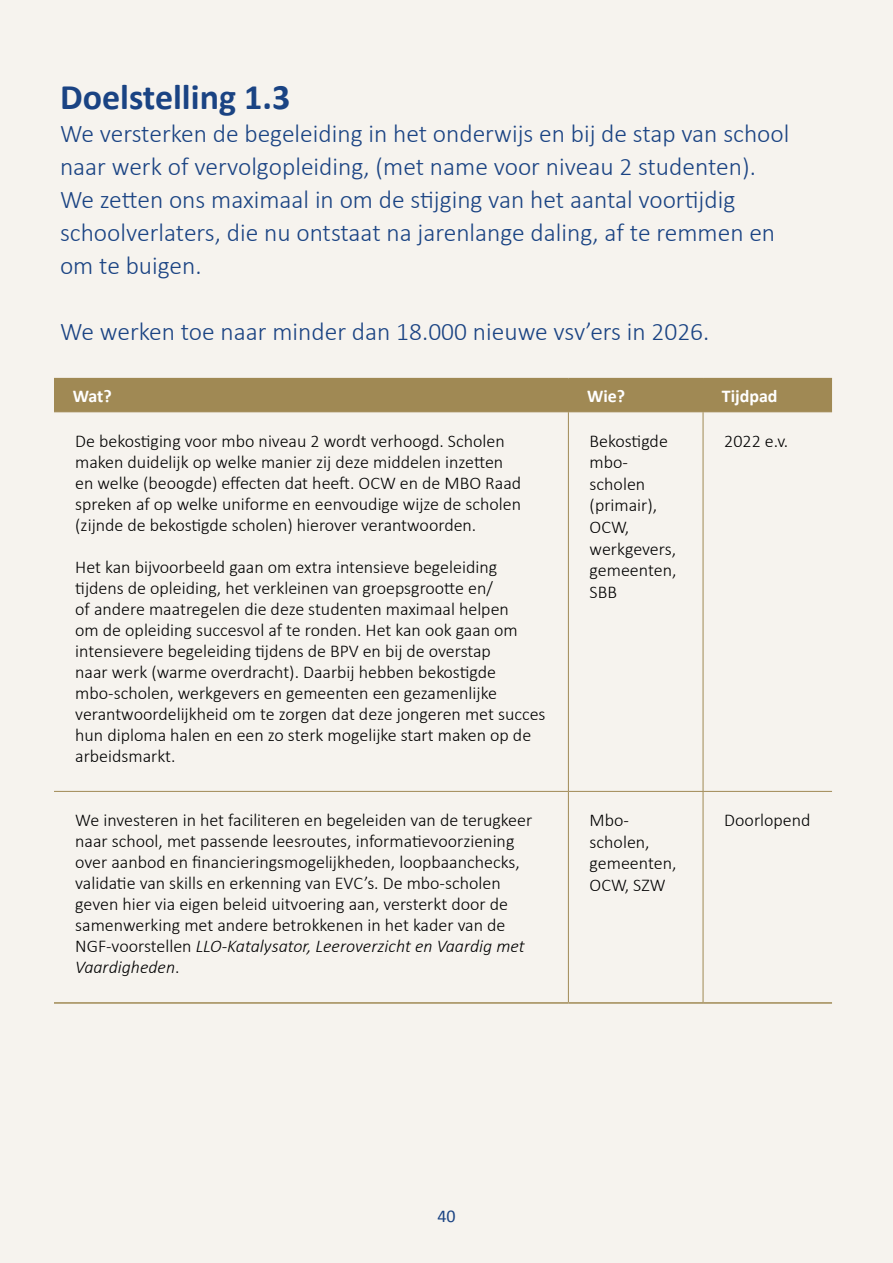
<style>
.page{position:relative;width:893px;height:1263px;background:#f6f3ee}
.page>*{position:absolute;margin:0;border:0;box-sizing:border-box;transform-origin:0 0}
.t1{font:700 36px "Calibri";color:#1a4383}
.t2{font:300 25.5px/33px "Calibri";color:#1a4383}
.t3{font:300 18px/21px "Calibri";color:#000}
.t4{font:700 18px "Calibri";color:#fff}
.t5{font:18px "Calibri";color:#1a4383}
.s1{font-style:italic}
</style>
<div class="page">
<div style="left:54px;top:379px;width:778px;height:32px;background:#a08954"></div>
<hr style="left:54px;top:378px;width:514px;height:1px;background:#a08954">
<hr style="left:568px;top:378px;width:135px;height:1px;background:#a08954">
<hr style="left:703px;top:378px;width:129px;height:1px;background:#a08954">
<hr style="left:54px;top:1002px;width:514px;height:2px;background:#a08954">
<hr style="left:568px;top:1002px;width:135px;height:2px;background:#a08954">
<hr style="left:703px;top:1002px;width:129px;height:2px;background:#a08954">
<hr style="left:568px;top:379px;width:1px;height:32px;background:#a08954">
<hr style="left:703px;top:379px;width:1px;height:32px;background:#a08954">
<hr style="left:54px;top:411px;width:514px;height:1px;background:#a08954">
<hr style="left:568px;top:411px;width:135px;height:1px;background:#a08954">
<hr style="left:568px;top:412px;width:1px;height:379px;background:#a08954">
<hr style="left:703px;top:411px;width:129px;height:1px;background:#a08954">
<hr style="left:703px;top:412px;width:1px;height:379px;background:#a08954">
<hr style="left:54px;top:791px;width:514px;height:1px;background:#a08954">
<hr style="left:568px;top:791px;width:135px;height:1px;background:#a08954">
<hr style="left:568px;top:792px;width:1px;height:210px;background:#a08954">
<hr style="left:703px;top:791px;width:129px;height:1px;background:#a08954">
<hr style="left:703px;top:792px;width:1px;height:210px;background:#a08954">
<h1 class="t1" style="left:60px;top:71px;width:232px">Doelstelling 1.3</h1>
<p class="t2" style="left:60px;top:116px;width:731px">We versterken de begeleiding in het onderwijs en bij de stap van school naar werk of vervolgopleiding, (met name voor niveau 2 studenten).<br>We zetten ons maximaal in om de stijging van het aantal voortijdig schoolverlaters, die nu ontstaat na jarenlange daling, af te remmen en om te buigen.</p>
<h2 class="t2" style="left:60px;top:314px;width:651px">We werken toe naar minder dan 18.000 nieuwe vsv’ers in 2026.</h2>
<p class="t4" style="left:73px;top:383px;width:40px">Wat?</p>
<p class="t4" style="left:587px;top:383px;width:40px">Wie?</p>
<p class="t4" style="left:722px;top:383px;width:57px">Tijdpad</p>
<p class="t3" style="left:75px;top:430px;width:447px">De bekostiging voor mbo niveau 2 wordt verhoogd. Scholen maken duidelijk op welke manier zij deze middelen inzetten en welke (beoogde) effecten dat heeft. OCW en de MBO Raad spreken af op welke uniforme en eenvoudige wijze de scholen (zijnde de bekostigde scholen) hierover verantwoorden.</p>
<p class="t3" style="left:75px;top:556px;width:472px">Het kan bijvoorbeeld gaan om extra intensieve begeleiding tijdens de opleiding, het verkleinen van groepsgrootte en/<br>of andere maatregelen die deze studenten maximaal helpen<br>om de opleiding succesvol af te ronden. Het kan ook gaan om intensievere begeleiding tijdens de BPV en bij de overstap<br>naar werk (warme overdracht). Daarbij hebben bekostigde mbo-scholen, werkgevers en gemeenten een gezamenlijke verantwoordelijkheid om te zorgen dat deze jongeren met succes hun diploma halen en een zo sterk mogelijke start maken op de arbeidsmarkt.</p>
<p class="t3" style="left:590px;top:430px;width:88px;line-height:21.6px">Bekostigde mbo&shy;scholen (primair),<br>OCW, werkgevers, gemeenten,<br>SBB</p>
<p class="t3" style="left:724px;top:430px;width:65px">2022 e.v.</p>
<p class="t3" style="left:75px;top:809px;width:458px">We investeren in het faciliteren en begeleiden van de terugkeer naar school, met passende leesroutes, informatievoorziening over aanbod en financieringsmogelijkheden, loopbaanchecks, validatie van skills en erkenning van EVC’s. De mbo-scholen geven hier via eigen beleid uitvoering aan, versterkt door de samenwerking met andere betrokkenen in het kader van de NGF-voorstellen <span class="s1">LLO-Katalysator, Leeroverzicht en Vaardig met Vaardigheden</span>.</p>
<p class="t3" style="left:590px;top:809px;width:88px;line-height:21.6px">Mbo&shy;scholen, gemeenten,<br>OCW, SZW</p>
<p class="t3" style="left:724px;top:810px;width:88px">Doorlopend</p>
<p class="t5" style="left:437px;top:1203px;width:20px">40</p>
</div>
